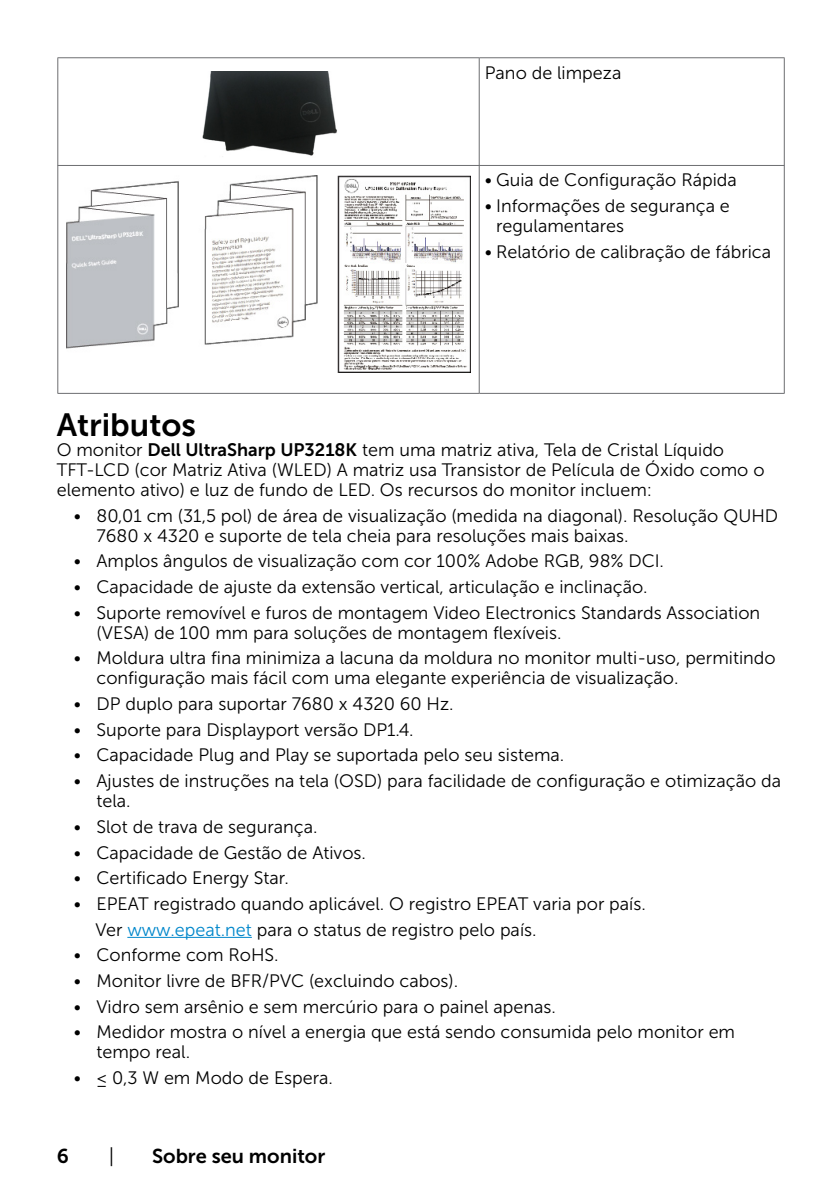
<style>
.page{position:relative;width:840px;height:1191px;background:#fff}
.page>*{position:absolute;margin:0;border:0;box-sizing:border-box;transform-origin:0 0}
.Head2{font:32px "Museo Sans For Dell 700";color:#000}
.t1{font:20px "Museo Sans For Dell 700";color:#000}
.t2{font:20px "Museo Sans For Dell 300";color:#000}
.Paragraph{font:18px/20px "Museo Sans For Dell 300";color:#000}
.Table_Paragraph{font:18px "Museo Sans For Dell 300";color:#000}
.s1{font-family:"Museo Sans For Dell 700"}
.s2{color:#0087cb}
</style>
<div class="page">
<hr style="left:127px;top:937px;width:125px;height:1px;background:#0087cb">
<hr style="left:57px;top:57px;width:422px;height:1px;background:#6d6e71">
<hr style="left:57px;top:58px;width:1px;height:107px;background:#6d6e71">
<hr style="left:479px;top:57px;width:305px;height:1px;background:#6d6e71">
<hr style="left:478px;top:58px;width:1px;height:107px;background:#6d6e71">
<hr style="left:783px;top:58px;width:1px;height:107px;background:#6d6e71">
<hr style="left:57px;top:165px;width:422px;height:1px;background:#6d6e71">
<hr style="left:57px;top:165px;width:1px;height:228px;background:#6d6e71">
<hr style="left:478px;top:165px;width:306px;height:1px;background:#6d6e71">
<hr style="left:478px;top:166px;width:1px;height:227px;background:#6d6e71">
<hr style="left:783px;top:165px;width:1px;height:228px;background:#6d6e71">
<hr style="left:57px;top:393px;width:422px;height:1px;background:#6d6e71">
<hr style="left:479px;top:393px;width:305px;height:1px;background:#6d6e71">
<img style="left:202px;top:71px;width:135px;height:85px">
<img style="left:67px;top:176px;width:403px;height:196px">
<p class="Table_Paragraph" style="left:484px;top:63px;width:138px">Pano de limpeza</p>
<p class="Paragraph" style="left:484px;top:170px;width:253px">• Guia de Configuração Rápida</p>
<p class="Paragraph" style="left:496px;top:196px;width:235px;text-indent:-11px">• Informações de segurança e regulamentares</p>
<p class="Paragraph" style="left:484px;top:242px;width:288px">• Relatório de calibração de fábrica</p>
<p class="Head2" style="left:57px;top:407px;width:141px">Atributos</p>
<p class="Paragraph" style="left:57px;top:440px;width:709px">O monitor <span class="s1">Dell UltraSharp UP3218K</span> tem uma matriz ativa, Tela de Cristal Líquido<br>TFT-LCD (cor Matriz Ativa (WLED) A matriz usa Transistor de Película de Óxido como o elemento ativo) e luz de fundo de LED. Os recursos do monitor incluem:</p>
<p class="Paragraph" style="left:96px;top:505px;width:683px;text-indent:-23px">• 80,01 cm (31,5 pol) de área de visualização (medida na diagonal). Resolução QUHD<br>7680 x 4320 e suporte de tela cheia para resoluções mais baixas.</p>
<p class="Paragraph" style="left:74px;top:551px;width:591px">• Amplos ângulos de visualização com cor 100% Adobe RGB, 98% DCI.</p>
<p class="Paragraph" style="left:74px;top:577px;width:575px">• Capacidade de ajuste da extensão vertical, articulação e inclinação.</p>
<p class="Paragraph" style="left:96px;top:602px;width:665px;text-indent:-23px">• Suporte removível e furos de montagem Video Electronics Standards Association (VESA) de 100 mm para soluções de montagem flexíveis.</p>
<p class="Paragraph" style="left:96px;top:648px;width:680px;text-indent:-23px">• Moldura ultra fina minimiza a lacuna da moldura no monitor multi-uso, permitindo configuração mais fácil com uma elegante experiência de visualização.</p>
<p class="Paragraph" style="left:74px;top:694px;width:381px">• DP duplo para suportar 7680 x 4320 60 Hz.</p>
<p class="Paragraph" style="left:74px;top:719px;width:341px">• Suporte para Displayport versão DP1.4.</p>
<p class="Paragraph" style="left:74px;top:745px;width:492px">• Capacidade Plug and Play se suportada pelo seu sistema.</p>
<p class="Paragraph" style="left:96px;top:771px;width:685px;text-indent:-23px">• Ajustes de instruções na tela (OSD) para facilidade de configuração e otimização da tela.</p>
<p class="Paragraph" style="left:74px;top:816px;width:245px">• Slot de trava de segurança.</p>
<p class="Paragraph" style="left:74px;top:842px;width:293px">• Capacidade de Gestão de Ativos.</p>
<p class="Paragraph" style="left:74px;top:868px;width:216px">• Certificado Energy Star.</p>
<p class="Paragraph" style="left:74px;top:893px;width:573px">• EPEAT registrado quando aplicável. O registro EPEAT varia por país.</p>
<p class="Paragraph" style="left:95px;top:919px;width:442px">Ver <span class="s2">www.epeat.net</span> para o status de registro pelo país.</p>
<p class="Paragraph" style="left:74px;top:945px;width:206px">• Conforme com RoHS.</p>
<p class="Paragraph" style="left:74px;top:971px;width:386px">• Monitor livre de BFR/PVC (excluindo cabos).</p>
<p class="Paragraph" style="left:74px;top:996px;width:483px">• Vidro sem arsênio e sem mercúrio para o painel apenas.</p>
<p class="Paragraph" style="left:96px;top:1022px;width:639px;text-indent:-23px">• Medidor mostra o nível a energia que está sendo consumida pelo monitor em tempo real.</p>
<p class="Paragraph" style="left:74px;top:1068px;width:261px">• ≤ 0,3 W em Modo de Espera.</p>
<p class="t1" style="left:57px;top:1144px;width:14px">6</p>
<p class="t2" style="left:109px;top:1145px;width:7px">|</p>
<p class="t1" style="left:152px;top:1144px;width:175px">Sobre seu monitor</p>
</div>
